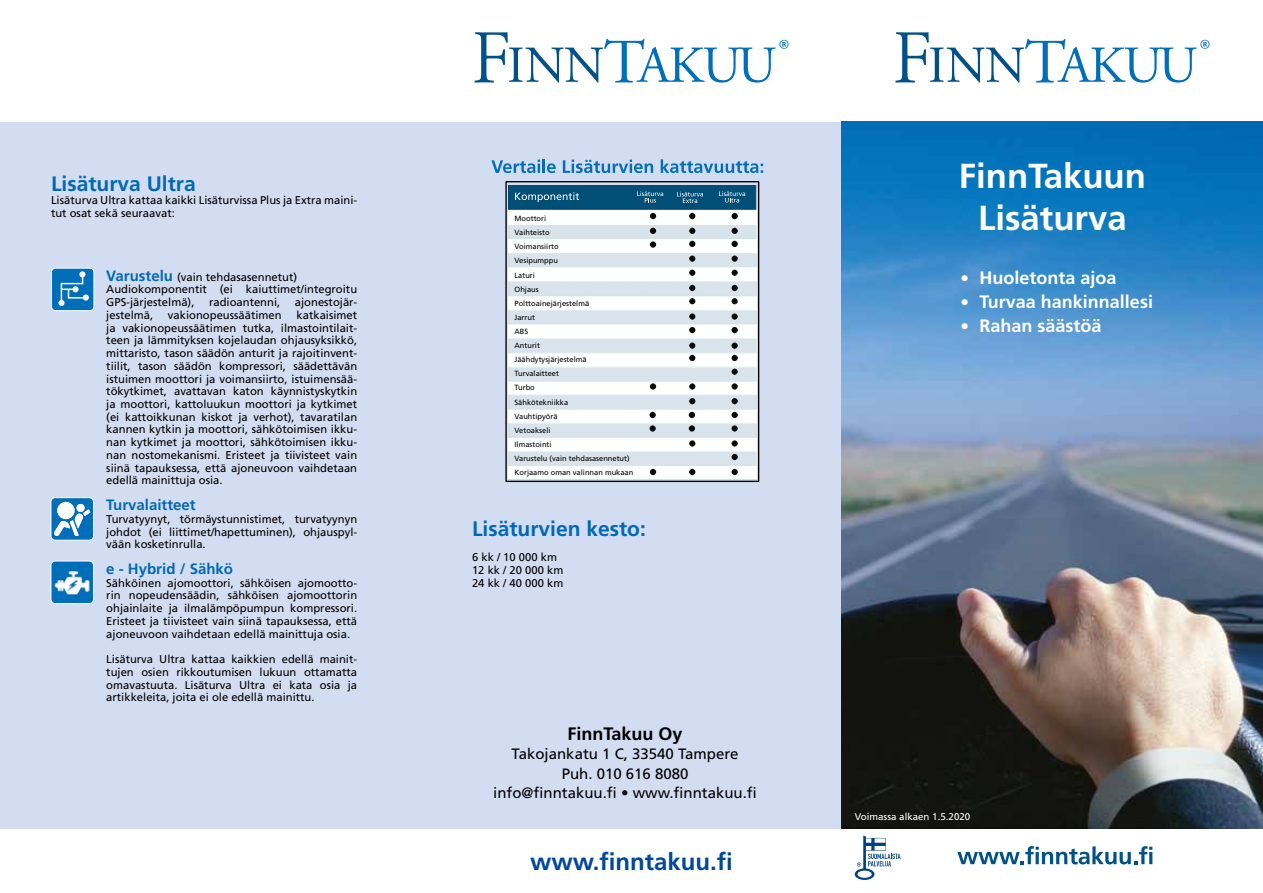
<style>
.page{position:relative;width:1263px;height:893px;background:#fff}
.page>*{position:absolute;margin:0;border:0;box-sizing:border-box;transform-origin:0 0}
.t1{font:700 34.65px/41.7px "Frutiger LT Std";color:#fff;text-align:center}
.t2{font:700 24px "Frutiger LT Std";color:#00489a}
.t3{font:700 21px "Frutiger LT Std";color:#0069b4}
.t4{font:700 18px "Frutiger LT Std";color:#fff}
.t5{font:700 18px "Frutiger LT Std";color:#000}
.t6{font:15px/19.5px "Frutiger LT Std";color:#000;text-align:center}
.t7{font:700 15px "Frutiger LT Std";color:#0069b4}
.t8{font:11.25px/12.8px "Frutiger LT Std";color:#000;text-align:justify}
.t9{font:9.75px "Frutiger LT Std";color:#fff}
.t10{font:7.5px/14.1px "Frutiger LT Std";color:#000}
.s1{font-weight:700;font-size:15px;color:#0069b4}
</style>
<div class="page">
<div style="left:0;top:122px;width:842px;height:707px;background:#d3ddf2"></div>
<img style="left:508px;top:185px;width:248px;height:294px">
<img style="left:842px;top:122px;width:421px;height:706px">
<div style="left:505px;top:181px;width:254px;height:301px;border:1px solid #000"></div>
<svg style="left:491px;top:159px;width:65px;height:14px"></svg>
<svg style="left:563px;top:160px;width:90px;height:13px"></svg>
<svg style="left:661px;top:159px;width:102px;height:14px"></svg>
<svg style="left:957px;top:846px;width:195px;height:18px"></svg>
<svg style="left:689px;top:213px;width:5px;height:6px"></svg>
<svg style="left:731px;top:228px;width:5px;height:6px"></svg>
<svg style="left:689px;top:228px;width:5px;height:6px"></svg>
<svg style="left:731px;top:213px;width:5px;height:6px"></svg>
<svg style="left:731px;top:270px;width:5px;height:6px"></svg>
<svg style="left:689px;top:270px;width:4px;height:6px"></svg>
<svg style="left:731px;top:255px;width:5px;height:7px"></svg>
<svg style="left:689px;top:255px;width:4px;height:7px"></svg>
<svg style="left:731px;top:241px;width:5px;height:6px"></svg>
<svg style="left:689px;top:241px;width:5px;height:6px"></svg>
<svg style="left:731px;top:298px;width:5px;height:6px"></svg>
<svg style="left:689px;top:298px;width:5px;height:6px"></svg>
<svg style="left:731px;top:285px;width:3px;height:6px"></svg>
<svg style="left:689px;top:285px;width:3px;height:6px"></svg>
<svg style="left:689px;top:355px;width:5px;height:6px"></svg>
<svg style="left:731px;top:355px;width:5px;height:6px"></svg>
<svg style="left:731px;top:342px;width:5px;height:7px"></svg>
<svg style="left:689px;top:342px;width:5px;height:7px"></svg>
<svg style="left:731px;top:327px;width:5px;height:6px"></svg>
<svg style="left:689px;top:327px;width:5px;height:6px"></svg>
<svg style="left:731px;top:313px;width:5px;height:7px"></svg>
<svg style="left:689px;top:313px;width:5px;height:7px"></svg>
<svg style="left:731px;top:425px;width:5px;height:7px"></svg>
<svg style="left:731px;top:412px;width:5px;height:6px"></svg>
<svg style="left:731px;top:398px;width:5px;height:6px"></svg>
<svg style="left:731px;top:383px;width:5px;height:7px"></svg>
<svg style="left:731px;top:369px;width:5px;height:6px"></svg>
<svg style="left:649px;top:412px;width:5px;height:6px"></svg>
<svg style="left:689px;top:425px;width:4px;height:7px"></svg>
<svg style="left:689px;top:412px;width:4px;height:6px"></svg>
<svg style="left:689px;top:398px;width:5px;height:6px"></svg>
<svg style="left:689px;top:383px;width:5px;height:7px"></svg>
<svg style="left:731px;top:454px;width:5px;height:6px"></svg>
<svg style="left:731px;top:440px;width:5px;height:7px"></svg>
<svg style="left:650px;top:383px;width:4px;height:7px"></svg>
<svg style="left:649px;top:425px;width:5px;height:7px"></svg>
<svg style="left:650px;top:213px;width:4px;height:6px"></svg>
<svg style="left:650px;top:228px;width:4px;height:6px"></svg>
<svg style="left:650px;top:241px;width:4px;height:7px"></svg>
<svg style="left:515px;top:192px;width:64px;height:10px"></svg>
<svg style="left:637px;top:191px;width:26px;height:12px"></svg>
<svg style="left:677px;top:192px;width:26px;height:11px"></svg>
<svg style="left:719px;top:191px;width:26px;height:12px"></svg>
<svg style="left:731px;top:469px;width:5px;height:6px"></svg>
<svg style="left:650px;top:469px;width:4px;height:6px"></svg>
<svg style="left:689px;top:469px;width:5px;height:6px"></svg>
<svg style="left:689px;top:440px;width:5px;height:7px"></svg>
<div style="left:51px;top:268px;width:43px;height:43px;background:#006eb8;border-radius:4px"></div>
<div style="left:51px;top:268px;width:43px;height:43px;border:1px solid #fff;border-radius:4px"></div>
<div style="left:58px;top:300px;width:7px;height:6px;background:#fff;border-radius:50%"></div>
<svg style="left:60px;top:271px;width:29px;height:33px"></svg>
<div style="left:51px;top:498px;width:42px;height:42px;background:#006eb8;border-radius:4px"></div>
<div style="left:51px;top:497px;width:43px;height:44px;border:1px solid #fff;border-radius:4px"></div>
<div style="left:57px;top:502px;width:18px;height:17px;background:#fff;border-radius:50%"></div>
<div style="left:76px;top:504px;width:9px;height:8px;background:#fff;border-radius:50%"></div>
<svg style="left:54px;top:509px;width:36px;height:27px"></svg>
<svg style="left:474px;top:32px;width:315px;height:51px"></svg>
<svg style="left:895px;top:32px;width:315px;height:51px"></svg>
<svg style="left:855px;top:835px;width:45px;height:45px"></svg>
<div style="left:648px;top:255px;width:12px;height:7px;background:#d9e3ec"></div>
<div style="left:51px;top:561px;width:42px;height:43px;background:#006eb8;border-radius:4px"></div>
<div style="left:51px;top:561px;width:43px;height:43px;border:1px solid #fff;border-radius:4px"></div>
<img style="left:54px;top:570px;width:36px;height:25px">
<h3 class="t3" style="left:51px;top:172px;width:146px">Lisäturva Ultra</h3>
<p class="t8" style="left:51px;top:194px;width:308px">Lisäturva Ultra kattaa kaikki Lisäturvissa Plus ja Extra maini&shy;tut osat sekä seuraavat:</p>
<p class="t8" style="left:106px;top:270px;width:252px;text-align:left"><span class="s1">Varustelu</span> (vain tehdasasennetut)<br>Audiokomponentit (ei kaiuttimet/integroitu<br>GPS-järjestelmä),</p>
<p class="t8" style="left:209px;top:296px;width:73px">radioantenni,</p>
<p class="t8" style="left:295px;top:296px;width:64px">ajonestojär-</p>
<p class="t8" style="left:106px;top:309px;width:48px">jestelmä,</p>
<p class="t8" style="left:168px;top:309px;width:115px">vakionopeussäätimen</p>
<p class="t8" style="left:106px;top:309px;width:252px;text-indent:190px">katkaisimet ja vakionopeussäätimen tutka, ilmastointilait&shy;teen ja lämmityksen kojelaudan ohjausyksikkö, mittaristo, tason säädön anturit ja rajoitinvent&shy;tiilit, tason säädön kompressori, säädettävän istuimen moottori ja voimansiirto, istuimensää&shy;tökytkimet, avattavan katon käynnistyskytkin ja moottori, kattoluukun moottori ja kytkimet (ei kattoikkunan kiskot ja verhot), tavaratilan kannen kytkin ja moottori, sähkötoimisen ikku&shy;nan kytkimet ja moottori, sähkötoimisen ikku&shy;nan nostomekanismi. Eristeet ja tiivisteet vain siinä tapauksessa, että ajoneuvoon vaihdetaan edellä mainittuja osia.</p>
<h3 class="t7" style="left:106px;top:496px;width:91px">Turvalaitteet</h3>
<p class="t8" style="left:106px;top:513px;width:252px">Turvatyynyt, törmäystunnistimet, turvatyynyn johdot (ei liittimet/hapettuminen), ohjauspyl&shy;vään kosketinrulla.</p>
<h3 class="t7" style="left:106px;top:560px;width:128px">e - Hybrid / Sähkö</h3>
<p class="t8" style="left:106px;top:576px;width:252px">Sähköinen ajomoottori, sähköisen ajomootto&shy;rin nopeudensäädin, sähköisen ajomoottorin ohjainlaite ja ilmalämpöpumpun kompressori.<br>Eristeet ja tiivisteet vain siinä tapauksessa, että ajoneuvoon vaihdetaan edellä mainittuja osia.</p>
<p class="t8" style="left:106px;top:653px;width:252px">Lisäturva Ultra kattaa kaikkien edellä mainit&shy;tujen osien rikkoutumisen lukuun ottamatta omavastuuta. Lisäturva Ultra ei kata osia ja artikkeleita, joita ei ole edellä mainittu.</p>
<p class="t10" style="left:514px;top:212px;width:120px">Moottori<br>Vaihteisto<br>Voimansiirto<br>Vesipumppu<br>Laturi<br>Ohjaus<br>Polttoainejärjestelmä<br>Jarrut<br>ABS<br>Anturit<br>Jäähdytysjärjestelmä<br>Turvalaitteet<br>Turbo<br>Sähkötekniikka<br>Vauhtipyörä<br>Vetoakseli<br>Ilmastointi<br>Varustelu (vain tehdasasennetut)<br>Korjaamo oman valinnan mukaan</p>
<h3 class="t3" style="left:472px;top:516px;width:175px">Lisäturvien kesto:</h3>
<p class="t8" style="left:472px;top:551px;width:93px;text-align:left">6 kk / 10 000 km<br>12 kk / 20 000 km<br>24 kk / 40 000 km</p>
<h3 class="t5" style="left:568px;top:723px;width:117px">FinnTakuu Oy</h3>
<h3 class="t6" style="left:493px;top:744px;width:265px">Takojankatu 1 C, 33540 Tampere<br>Puh. 010 616 8080<br>info@finntakuu.fi • www.finntakuu.fi</h3>
<h2 class="t2" style="left:530px;top:847px;width:204px">www.finntakuu.fi</h2>
<h1 class="t1" style="left:959px;top:155px;width:189px">FinnTakuun<br>Lisäturva</h1>
<h3 class="t4" style="left:961px;top:267px;width:157px">● Huoletonta ajoa</h3>
<h3 class="t4" style="left:961px;top:291px;width:194px">● Turvaa hankinnallesi</h3>
<h3 class="t4" style="left:961px;top:315px;width:142px">● Rahan säästöä</h3>
<p class="t9" style="left:855px;top:810px;width:117px">Voimassa alkaen 1.5.2020</p>
</div>
